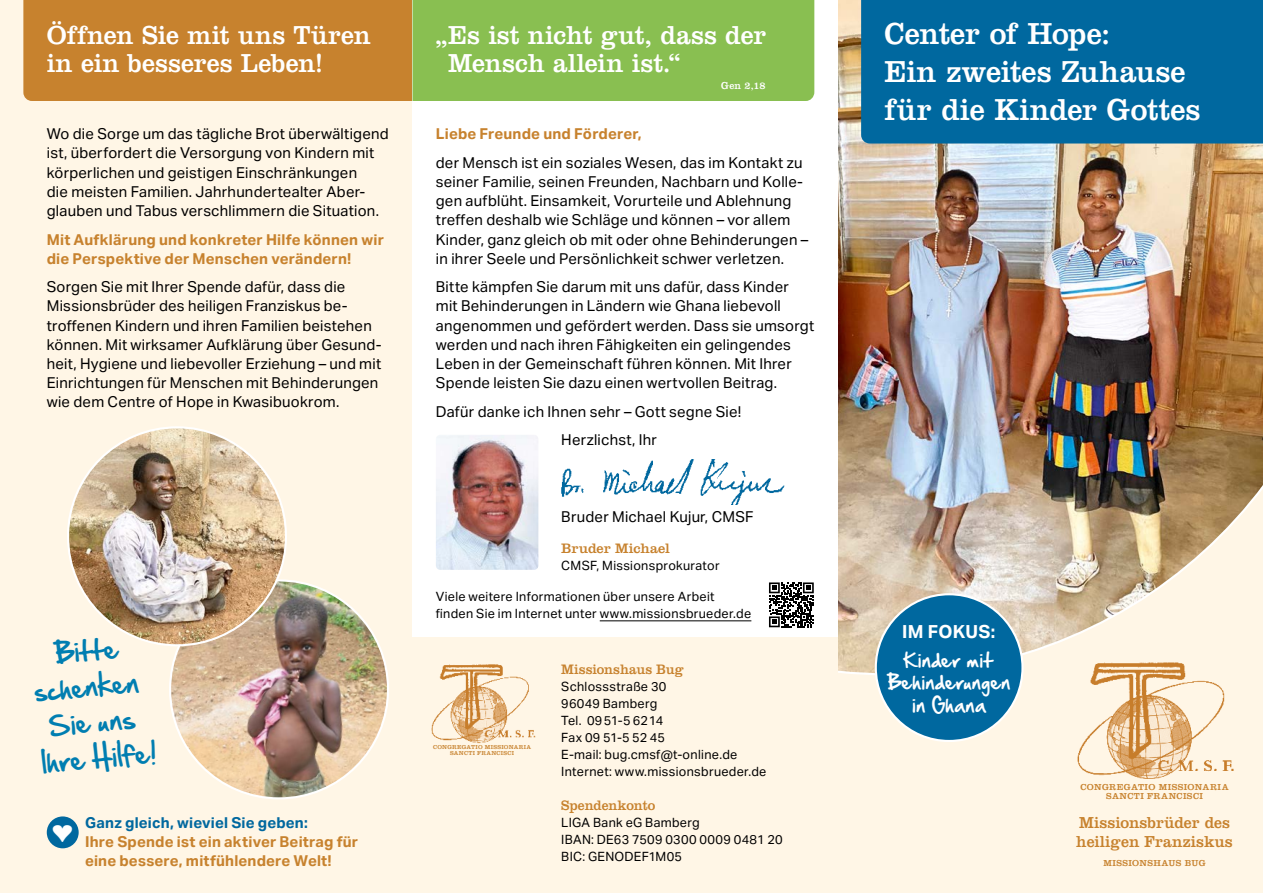
<style>
.page{position:relative;width:1263px;height:893px;background:#fff}
.page>*{position:absolute;margin:0;border:0;box-sizing:border-box;transform-origin:0 0}
.Head_1{font:31.5px/38.2px "Clarendon LT Std";color:#fff;scale:.95 1}
.Head_2{font:27px/28.7px "Clarendon LT Std";color:#fff;scale:.95 1}
.t1{font:24px "Hand Of Sean";color:#007eb1}
.Head_2-2{font:700 18px "Aktiv Grotesk";letter-spacing:.015em;color:#fff}
.Head_2-3{font:17.25px/22.5px "Hand Of Sean";letter-spacing:.06em;color:#fff;text-align:center}
.t2{font:16.5px/19.2px "Clarendon LT Std";letter-spacing:.005em;color:#c7822e;scale:.95 1}
.Fließtext{font:15px/19.2px "Aktiv Grotesk";letter-spacing:.015em;color:#000}
.Fließtext-2{font:700 15px/19.2px "Aktiv Grotesk";letter-spacing:.015em;color:#c7822e}
.Anschrift_8_5_Pt_ZAB_4mm{font:14.25px "Clarendon LT Std";letter-spacing:-.005em;color:#c7822e;scale:.95 1}
.Anschrift_8_5_Pt_ZAB_4mm-2{font:14.25px "Clarendon LT Std";letter-spacing:-.005em;color:#c7822e}
.Anschrift_8_5_Pt_ZAB_4mm-3{font:12.75px/17px "Aktiv Grotesk";letter-spacing:.02em;color:#000}
.Head_2-4{font:10.5px "Clarendon LT Std";color:#fff;scale:.95 1}
.t3{font:9px "Clarendon LT Std";letter-spacing:.05em;color:#c7822e}
.t4{font:6px "Clarendon LT Std";letter-spacing:.055em;color:#c7822e}
.s1{color:#00689f}
</style>
<div class="page">
<div style="left:0;top:0;width:412px;height:893px;background:#fff6e6"></div>
<div style="left:838px;top:445px;width:425px;height:448px;background:#fff6e6"></div>
<img style="left:838px;top:0;width:425px;height:675px">
<div style="left:412px;top:637px;width:426px;height:256px;background:#fff6e6"></div>
<svg style="left:23px;top:0;width:791px;height:101px;background:#a7a140"></svg>
<div style="left:861px;top:0;width:402px;height:144px;background:#00689f"></div>
<img style="left:436px;top:435px;width:102px;height:135px">
<img style="left:561px;top:459px;width:224px;height:46px">
<div style="left:47px;top:816px;width:32px;height:32px;background:#00689f;border-radius:50%"></div>
<div style="left:1069px;top:655px;width:170px;height:130px;background:#fff6e6"></div>
<img style="left:1077px;top:662px;width:157px;height:117px">
<img style="left:431px;top:664px;width:104px;height:80px">
<hr style="left:600px;top:620px;width:151px;height:1px;background:#000">
<img style="left:170px;top:580px;width:218px;height:218px;border-radius:109px">
<img style="left:68px;top:427px;width:218px;height:218px;border-radius:109px">
<div style="left:876px;top:594px;width:146px;height:147px;background:#00689f;border-radius:50%"></div>
<svg style="left:769px;top:582px;width:45px;height:45px"></svg>
<p class="Head_2" style="left:47px;top:20px;width:343px">Öffnen Sie mit uns Türen in ein besseres Leben!</p>
<p class="Head_1" style="left:884px;top:14px;width:334px">Center of Hope:<br>Ein zweites Zuhause für die Kinder Gottes</p>
<p class="Fließtext-2" style="left:436px;top:124px;width:207px">Liebe Freunde und Förderer,</p>
<p class="Fließtext" style="left:436px;top:153px;width:374px">der Mensch ist ein soziales Wesen, das im Kontakt zu seiner Familie, seinen Freunden, Nachbarn und Kolle&shy;gen aufblüht. Einsamkeit, Vorurteile und Ablehnung treffen deshalb wie Schläge und können – vor allem Kinder, ganz gleich ob mit oder ohne Behinderungen – in ihrer Seele und Persönlichkeit schwer verletzen.</p>
<p class="Fließtext" style="left:436px;top:278px;width:380px">Bitte kämpfen Sie darum mit uns dafür, dass Kinder mit Behinderungen in Ländern wie Ghana liebevoll angenommen und gefördert werden. Dass sie umsorgt werden und nach ihren Fähigkeiten ein gelingendes Leben in der Gemeinschaft führen können. Mit Ihrer Spende leisten Sie dazu einen wertvollen Beitrag.</p>
<p class="Fließtext" style="left:436px;top:402px;width:307px">Dafür danke ich Ihnen sehr – Gott segne Sie!</p>
<p class="Fließtext" style="left:561px;top:431px;width:97px">Herzlichst, Ihr</p>
<p class="Head_2" style="left:448px;top:20px;width:336px;text-indent:-12px">„Es ist nicht gut, dass der<br>Mensch allein ist.“</p>
<p class="Head_2-4" style="left:721px;top:80px;width:48px">Gen 2,18</p>
<p class="Fließtext" style="left:47px;top:124px;width:344px">Wo die Sorge um das tägliche Brot überwältigend ist, überfordert die Versorgung von Kindern mit körperlichen und geistigen Einschränkungen<br>die meisten Familien. Jahrhundertealter Aber&shy;glauben und Tabus verschlimmern die Situation.</p>
<p class="Fließtext-2" style="left:47px;top:230px;width:339px">Mit Aufklärung und konkreter Hilfe können wir die Perspektive der Menschen verändern!</p>
<p class="Fließtext" style="left:47px;top:278px;width:336px">Sorgen Sie mit Ihrer Spende dafür, dass die Missionsbrüder des heiligen Franziskus be&shy;troffenen Kindern und ihren Familien beistehen können. Mit wirksamer Aufklärung über Gesund&shy;heit, Hygiene und liebevoller Erziehung – und mit Einrichtungen für Menschen mit Behinderungen wie dem Centre of Hope in Kwasibuokrom.</p>
<p class="Fließtext" style="left:561px;top:507px;width:194px">Bruder Michael Kujur, CMSF</p>
<p class="Anschrift_8_5_Pt_ZAB_4mm-2" style="left:561px;top:540px;width:110px">Bruder Michael</p>
<p class="Anschrift_8_5_Pt_ZAB_4mm-3" style="left:561px;top:557px;width:160px">CMSF, Missionsprokurator</p>
<p class="Anschrift_8_5_Pt_ZAB_4mm-3" style="left:436px;top:588px;width:317px">Viele weitere Informationen über unsere Arbeit finden Sie im Internet unter www.missionsbrueder.de</p>
<p class="Head_2-2" style="left:902px;top:621px;width:95px">IM FOKUS:</p>
<p class="Head_2-3" style="left:888px;top:649px;width:124px">Kinder mit<br>Behinderungen in Ghana</p>
<p class="t1" style="left:53px;top:632px;width:63px;rotate:-5deg">Bitte</p>
<p class="t1" style="left:33px;top:670px;width:105px;rotate:-5deg">schenken</p>
<p class="t1" style="left:48px;top:705px;width:87px;rotate:-5deg">Sie uns</p>
<p class="t1" style="left:40px;top:741px;width:117px;rotate:-5deg">Ihre Hilfe!</p>
<p class="Anschrift_8_5_Pt_ZAB_4mm" style="left:561px;top:661px;width:131px">Missionshaus Bug</p>
<p class="Anschrift_8_5_Pt_ZAB_4mm-3" style="left:561px;top:678px;width:107px">Schlossstraße 30</p>
<p class="Anschrift_8_5_Pt_ZAB_4mm-3" style="left:561px;top:695px;width:98px">96049 Bamberg</p>
<p class="Anschrift_8_5_Pt_ZAB_4mm-3" style="left:561px;top:712px;width:103px">Tel. 0951-5 6214</p>
<p class="Anschrift_8_5_Pt_ZAB_4mm-3" style="left:561px;top:729px;width:105px">Fax 09 51-5 52 45</p>
<p class="Anschrift_8_5_Pt_ZAB_4mm-3" style="left:561px;top:746px;width:178px">E-mail: bug.cmsf@t-online.de</p>
<p class="Anschrift_8_5_Pt_ZAB_4mm-3" style="left:561px;top:763px;width:207px">Internet: www.missionsbrueder.de</p>
<p class="Anschrift_8_5_Pt_ZAB_4mm" style="left:561px;top:796px;width:100px">Spendenkonto</p>
<p class="Anschrift_8_5_Pt_ZAB_4mm-3" style="left:561px;top:814px;width:140px">LIGA Bank eG Bamberg</p>
<p class="Anschrift_8_5_Pt_ZAB_4mm-3" style="left:561px;top:831px;width:223px">IBAN: DE63 7509 0300 0009 0481 20</p>
<p class="Anschrift_8_5_Pt_ZAB_4mm-3" style="left:561px;top:848px;width:122px">BIC: GENODEF1M05</p>
<p class="t4" style="left:433px;top:743px;width:100px">CONGREGATIO MISSIONARIA</p>
<p class="t4" style="left:450px;top:750px;width:66px">SANCTI FRANCISCI</p>
<p class="t3" style="left:1080px;top:781px;width:150px">CONGREGATIO MISSIONARIA</p>
<p class="t3" style="left:1106px;top:791px;width:98px">SANCTI FRANCISCI</p>
<p class="Fließtext-2" style="left:85px;top:813px;width:274px"><span class="s1">Ganz gleich, wieviel Sie geben:<br></span>Ihre Spende ist ein aktiver Beitrag für eine bessere, mitfühlendere Welt!</p>
<p class="t2" style="left:1076px;top:813px;width:166px">Missionsbrüder des heiligen Franziskus</p>
<p class="t3" style="left:1103px;top:858px;width:104px">MISSIONSHAUS BUG</p>
</div>
